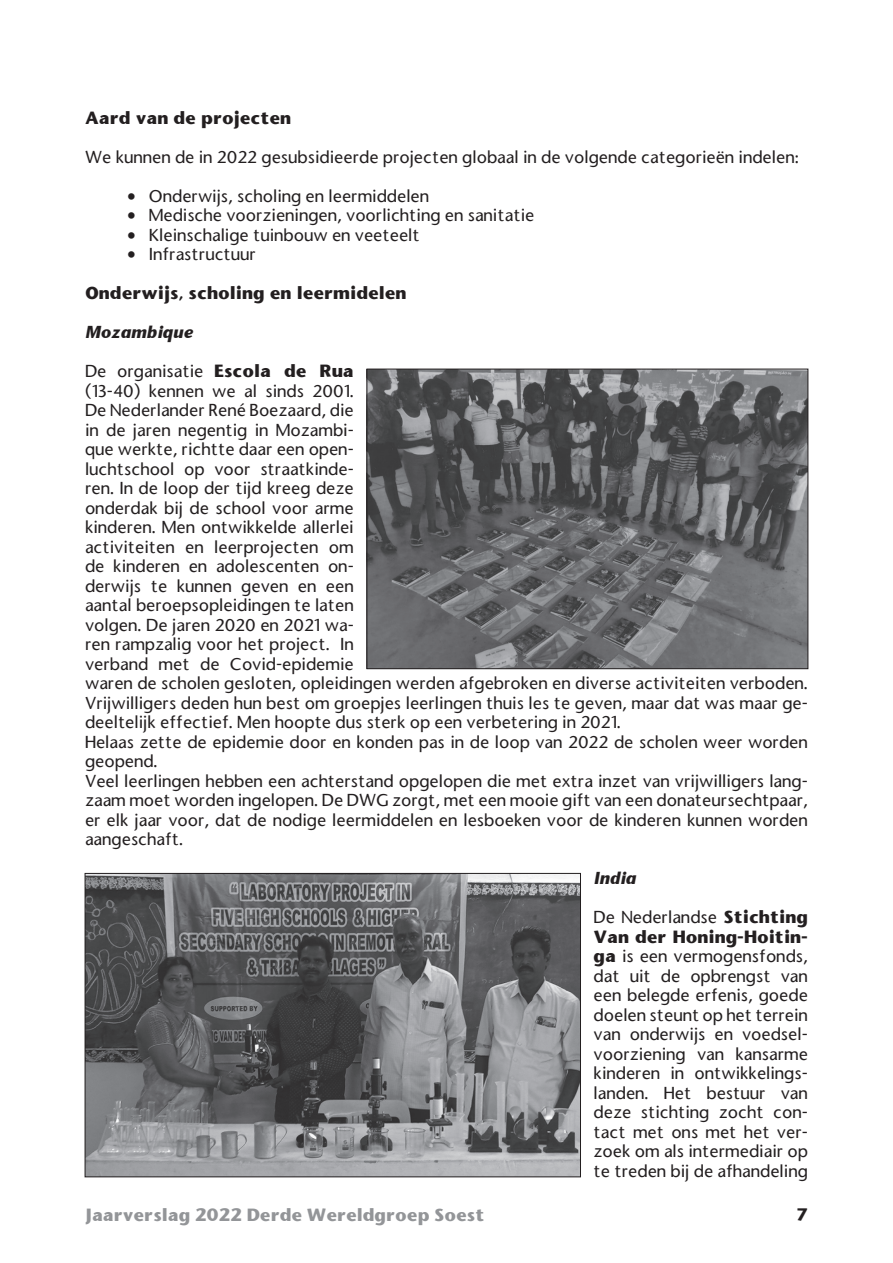
<style>
.page{position:relative;width:893px;height:1263px;background:#fff}
.page>*{position:absolute;margin:0;border:0;box-sizing:border-box;transform-origin:0 0}
.t1{font:500 16.5px/19.5px "Stone Sans";color:#231f20}
.t2{font:700 16.5px "Stone Sans";color:#231f20}
.t3{font:700 16.5px "Stone Sans";color:#939598}
.t4{font:italic 700 16.5px "Stone Sans";color:#231f20}
.s1{font-weight:700}
</style>
<div class="page">
<img style="left:369px;top:371px;width:437px;height:296px">
<div style="left:367px;top:369px;width:441px;height:300px;border:1px solid #231f20"></div>
<img style="left:87px;top:875px;width:492px;height:300px">
<div style="left:85px;top:873px;width:496px;height:304px;border:1px solid #231f20"></div>
<p class="t2" style="left:85px;top:106px;width:208px">Aard van de projecten</p>
<p class="t1" style="left:85px;top:147px;width:715px">We kunnen de in 2022 gesubsidieerde projecten globaal in de volgende categorieën indelen:</p>
<p class="t1" style="left:128px;top:186px;width:303px">• Onderwijs, scholing en leermiddelen</p>
<p class="t1" style="left:128px;top:206px;width:408px">• Medische voorzieningen, voorlichting en sanitatie</p>
<p class="t1" style="left:128px;top:225px;width:294px">• Kleinschalige tuinbouw en veeteelt</p>
<p class="t1" style="left:128px;top:245px;width:130px">• Infrastructuur</p>
<p class="t2" style="left:85px;top:282px;width:323px">Onderwijs, scholing en leermidelen</p>
<p class="t4" style="left:85px;top:322px;width:109px">Mozambique</p>
<p class="t1" style="left:85px;top:362px;width:724px">De organisatie <span class="s1">Escola de Rua<br></span>(13-40) kennen we al sinds 2001.<br>De Nederlander René Boezaard, die<br>in de jaren negentig in Mozambi-<br>que werkte, richtte daar een open-<br>luchtschool op voor straatkinde-<br>ren. In de loop der tijd kreeg deze<br>onderdak bij de school voor arme<br>kinderen. Men ontwikkelde allerlei<br>activiteiten en leerprojecten om<br>de kinderen en adolescenten on-<br>derwijs te kunnen geven en een<br>aantal beroepsopleidingen te laten<br>volgen. De jaren 2020 en 2021 wa-<br>ren rampzalig voor het project. In<br>verband met de Covid-epidemie<br>waren de scholen gesloten, opleidingen werden afgebroken en diverse activiteiten verboden.<br>Vrijwilligers deden hun best om groepjes leerlingen thuis les te geven, maar dat was maar ge&shy;deeltelijk effectief. Men hoopte dus sterk op een verbetering in 2021.<br>Helaas zette de epidemie door en konden pas in de loop van 2022 de scholen weer worden geopend.<br>Veel leerlingen hebben een achterstand opgelopen die met extra inzet van vrijwilligers lang&shy;zaam moet worden ingelopen. De DWG zorgt, met een mooie gift van een donateursechtpaar, er elk jaar voor, dat de nodige leermiddelen en lesboeken voor de kinderen kunnen worden aangeschaft.</p>
<p class="t4" style="left:594px;top:868px;width:44px">India</p>
<p class="t1" style="left:594px;top:908px;width:216px;text-align:justify">De Nederlandse <span class="s1">Stichting Van der Honing-Hoitin&shy;ga</span> is een vermogensfonds, dat uit de opbrengst van een belegde erfenis, goede doelen steunt op het terrein van onderwijs en voedsel&shy;voorziening van kansarme kinderen in ontwikkelings&shy;landen. Het bestuur van deze stichting zocht con&shy;tact met ons met het ver&shy;zoek om als intermediair op te treden bij de afhandeling</p>
<p class="t3" style="left:86px;top:1203px;width:400px">Jaarverslag 2022 Derde Wereldgroep Soest</p>
<p class="t2" style="left:797px;top:1203px;width:13px">7</p>
</div>
